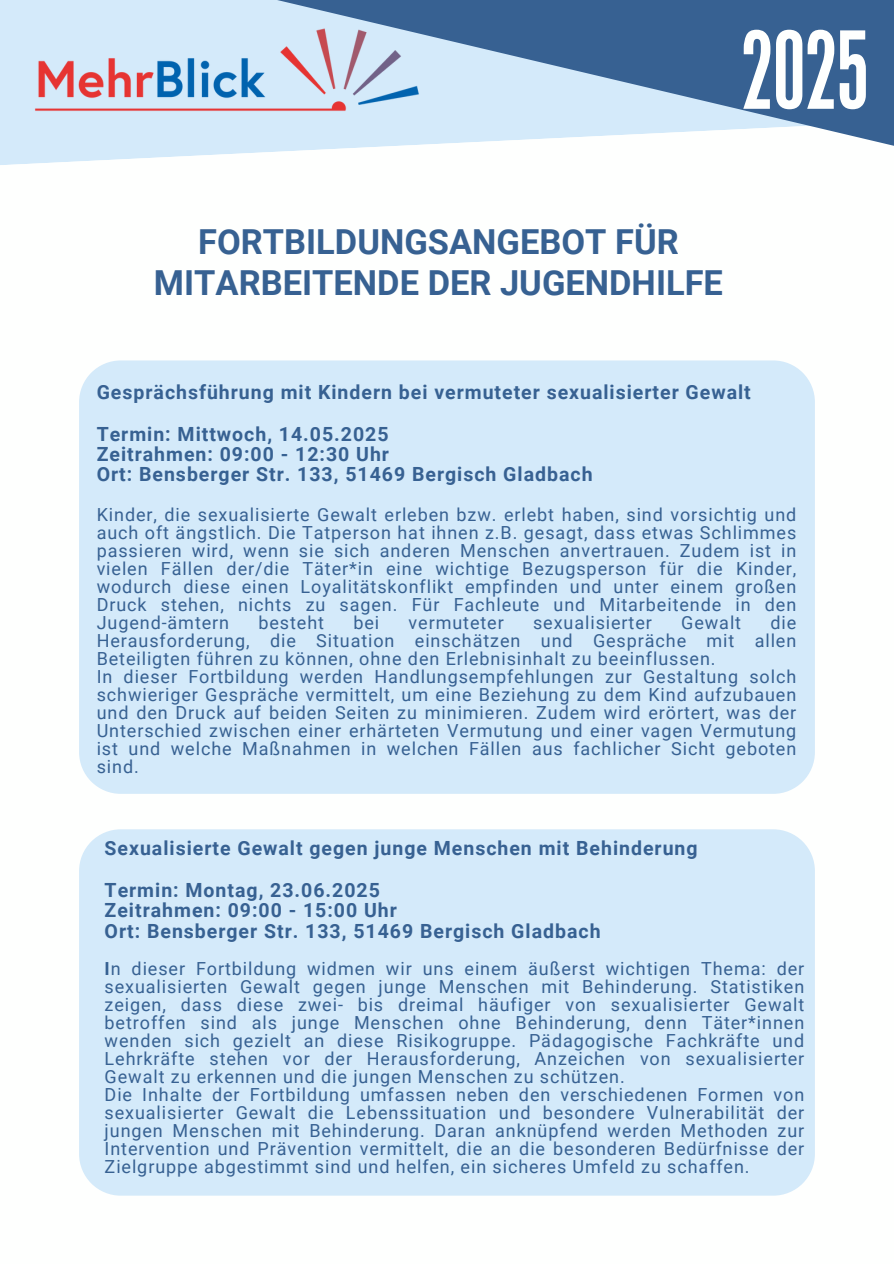
<style>
.page{position:relative;width:894px;height:1264px;background:#fff}
.page>*{position:absolute;margin:0;border:0;box-sizing:border-box;transform-origin:0 0}
.t1{font:700 34.5px/41.7px "Roboto";color:#376192;text-align:center}
.t2{font:700 19.5px/20.2px "Roboto";letter-spacing:.05em;color:#376192}
.t3{font:18px/18px "Roboto";letter-spacing:.05em;color:#376192;text-align:justify}
.s1{font-weight:700}
</style>
<div class="page">
<svg style="left:0;top:0;width:304px;height:165px;fill:#d4eafa"></svg>
<svg style="left:79px;top:0;width:814px;height:150px;background:#91aecb"></svg>
<div style="left:79px;top:829px;width:735px;height:366px;background:#d4eafa"></div>
<div style="left:79px;top:360px;width:734px;height:433px;background:#d4eafa"></div>
<svg style="left:743px;top:30px;width:122px;height:79px"></svg>
<img style="left:16px;top:20px;width:422px;height:99px">
<p class="t1" style="left:154px;top:221px;width:570px">FORTBILDUNGSANGEBOT FÜR<br>MITARBEITENDE DER JUGENDHILFE</p>
<p class="t2" style="left:97px;top:382px;width:655px">Gesprächsführung mit Kindern bei vermuteter sexualisierter Gewalt</p>
<p class="t2" style="left:97px;top:424px;width:497px">Termin: Mittwoch, 14.05.2025<br>Zeitrahmen: 09:00 - 12:30 Uhr<br>Ort: Bensberger Str. 133, 51469 Bergisch Gladbach</p>
<h2 class="t3" style="left:97px;top:505px;width:701px">Kinder, die sexualisierte Gewalt erleben bzw. erlebt haben, sind vorsichtig und auch oft ängstlich. Die Tatperson hat ihnen z.B. gesagt, dass etwas Schlimmes passieren wird, wenn sie sich anderen Menschen anvertrauen. Zudem ist in vielen Fällen der/die Täter*in eine wichtige Bezugsperson für die Kinder, wodurch diese einen Loyalitätskonflikt empfinden und unter einem großen Druck stehen, nichts zu sagen. Für Fachleute und Mitarbeitende in den Jugend-ämtern</h2>
<h2 class="t3" style="left:97px;top:613px;width:701px;text-indent:673px">die Herausforderung, die Situation einschätzen und Gespräche mit allen Beteiligten führen zu können, ohne den Erlebnisinhalt zu beeinflussen.</h2>
<h2 class="t3" style="left:97px;top:667px;width:701px">In dieser Fortbildung werden Handlungsempfehlungen zur Gestaltung solch schwieriger Gespräche vermittelt, um eine Beziehung zu dem Kind aufzubauen und den Druck auf beiden Seiten zu minimieren. Zudem wird erörtert, was der Unterschied zwischen einer erhärteten Vermutung und einer vagen Vermutung ist und welche Maßnahmen in welchen Fällen aus fachlicher Sicht geboten sind.</h2>
<h2 class="t3" style="left:258px;top:613px;width:67px">besteht</h2>
<h2 class="t3" style="left:353px;top:613px;width:27px">bei</h2>
<h2 class="t3" style="left:408px;top:613px;width:97px">vermuteter</h2>
<h2 class="t3" style="left:533px;top:613px;width:120px">sexualisierter</h2>
<h2 class="t3" style="left:681px;top:613px;width:61px">Gewalt</h2>
<p class="t2" style="left:105px;top:838px;width:594px">Sexualisierte Gewalt gegen junge Menschen mit Behinderung</p>
<h1 class="t2" style="left:105px;top:880px;width:497px">Termin: Montag, 23.06.2025<br>Zeitrahmen: 09:00 - 15:00 Uhr<br>Ort: Bensberger Str. 133, 51469 Bergisch Gladbach</h1>
<h2 class="t3" style="left:105px;top:959px;width:701px"><span class="s1">I</span>n dieser Fortbildung widmen wir uns einem äußerst wichtigen Thema: der sexualisierten Gewalt gegen junge Menschen mit Behinderung. Statistiken zeigen, dass diese zwei- bis dreimal häufiger von sexualisierter Gewalt betroffen sind als junge Menschen ohne Behinderung, denn Täter*innen wenden sich gezielt an diese Risikogruppe. Pädagogische Fachkräfte und Lehrkräfte stehen vor der Herausforderung, Anzeichen von sexualisierter Gewalt zu erkennen und die jungen Menschen zu schützen.</h2>
<h2 class="t3" style="left:105px;top:1085px;width:701px">Die Inhalte der Fortbildung umfassen neben den verschiedenen Formen von sexualisierter Gewalt die Lebenssituation und besondere Vulnerabilität der jungen Menschen mit Behinderung. Daran anknüpfend werden Methoden zur Intervention und Prävention vermittelt, die an die besonderen Bedürfnisse der Zielgruppe abgestimmt sind und helfen, ein sicheres Umfeld zu schaffen.</h2>
</div>
